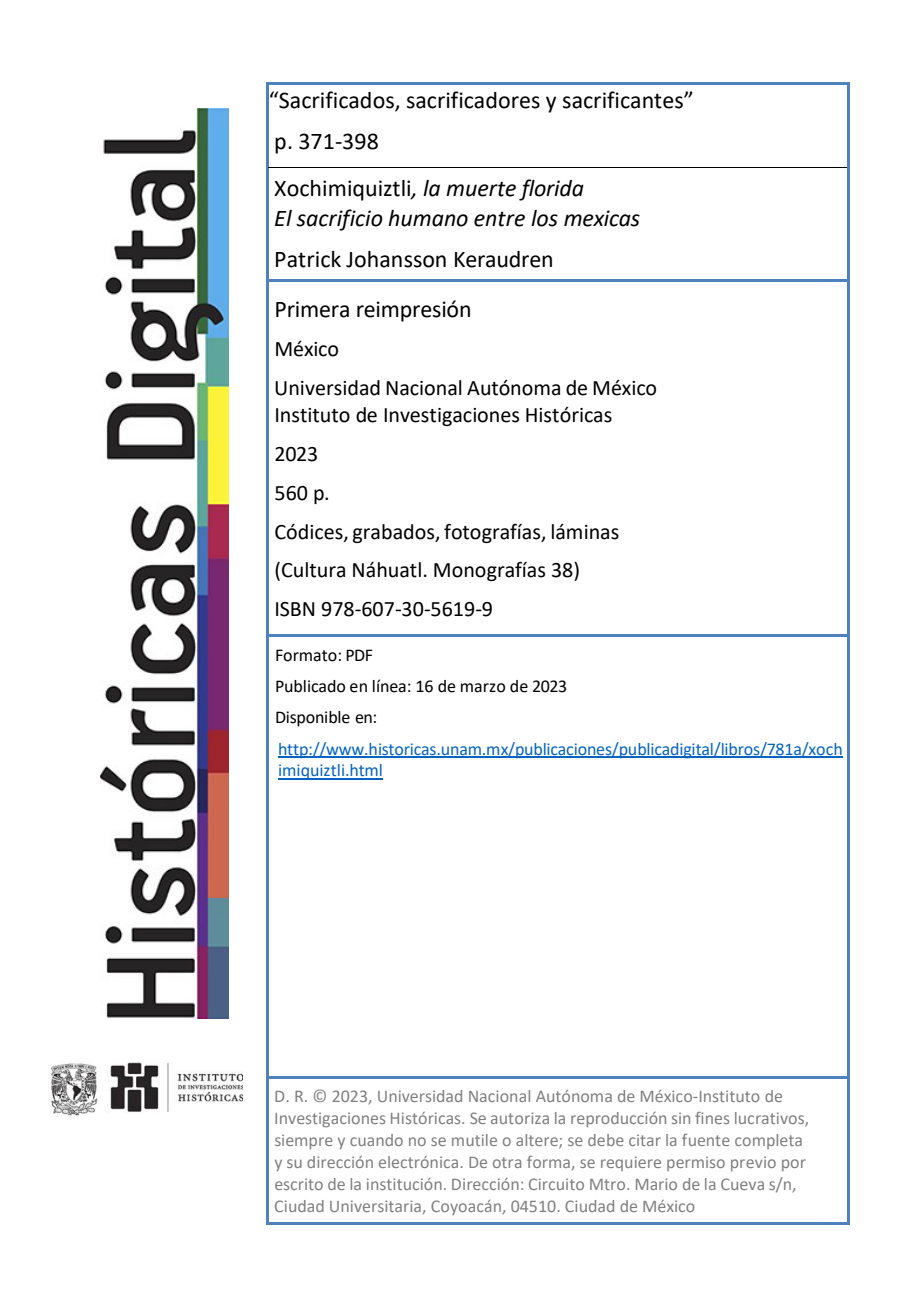
<style>
.page{position:relative;width:918px;height:1298px;background:#fff}
.page>*{position:absolute;margin:0;border:0;box-sizing:border-box;transform-origin:0 0}
.t1{font:24px "Calibri";color:#000}
.t2{font:italic 24px "Calibri";letter-spacing:-.005em;color:#000}
.t3{font:22px/38.6px "Calibri";color:#000}
.t4{font:18px/22px "Calibri";color:#808080}
.t5{font:18px/31.4px "Calibri";letter-spacing:-.005em;color:#0563c1}
.s1{font-style:normal}
.s2{color:#000}
</style>
<div class="page">
<hr style="left:269px;top:82px;width:578px;height:3px;background:#4f81bc">
<hr style="left:266px;top:85px;width:3px;height:82px;background:#4f81bc">
<hr style="left:847px;top:85px;width:3px;height:82px;background:#4f81bc">
<hr style="left:269px;top:167px;width:578px;height:1px;background:#000">
<hr style="left:266px;top:168px;width:3px;height:111px;background:#4f81bc">
<hr style="left:847px;top:168px;width:3px;height:111px;background:#4f81bc">
<hr style="left:269px;top:279px;width:578px;height:3px;background:#4f81bc">
<hr style="left:266px;top:282px;width:3px;height:352px;background:#4f81bc">
<hr style="left:847px;top:282px;width:3px;height:352px;background:#4f81bc">
<hr style="left:278px;top:756px;width:565px;height:2px;background:#0563c1">
<hr style="left:278px;top:778px;width:105px;height:1px;background:#0563c1">
<hr style="left:269px;top:634px;width:578px;height:3px;background:#4f81bc">
<hr style="left:266px;top:637px;width:3px;height:439px;background:#4f81bc">
<hr style="left:847px;top:637px;width:3px;height:439px;background:#4f81bc">
<hr style="left:269px;top:1076px;width:578px;height:3px;background:#4f81bc">
<hr style="left:266px;top:1079px;width:3px;height:143px;background:#4f81bc">
<hr style="left:269px;top:1222px;width:578px;height:3px;background:#4f81bc">
<hr style="left:847px;top:1079px;width:3px;height:143px;background:#4f81bc">
<img style="left:100px;top:109px;width:128px;height:910px">
<img style="left:50px;top:1062px;width:193px;height:54px">
<p class="t1" style="left:269px;top:83px;width:426px">“Sacrificados, sacrificadores y sacrificantes”</p>
<p class="t1" style="left:274px;top:124px;width:106px">p. 371-398</p>
<p class="t2" style="left:274px;top:172px;width:311px"><span class="s1">Xochimiquiztli</span>, la muerte florida</p>
<p class="t2" style="left:274px;top:201px;width:367px">El sacrificio humano entre los mexicas</p>
<p class="t1" style="left:274px;top:242px;width:281px">Patrick Johansson Keraudren</p>
<p class="t1" style="left:275px;top:292px;width:199px">Primera reimpresión</p>
<p class="t3" style="left:275px;top:329px;width:66px">México</p>
<p class="t3" style="left:274px;top:374px;width:384px;line-height:26.8px">Universidad Nacional Autónoma de México<br>Instituto de Investigaciones Históricas</p>
<p class="t3" style="left:275px;top:434px;width:45px">2023</p>
<p class="t3" style="left:275px;top:473px;width:57px">560 p.</p>
<p class="t3" style="left:274px;top:512px;width:347px">Códices, grabados, fotografías, láminas (Cultura Náhuatl. Monografías 38)<br>ISBN 978-607-30-5619-9</p>
<p class="t5" style="left:275px;top:638px;width:569px"><span class="s2">Formato: PDF<br>Publicado en línea: 16 de marzo de 2023<br>Disponible en: </span>http://www.historicas.unam.mx/publicaciones/publicadigital/libros/781a/xoch</p>
<p class="t5" style="left:278px;top:754px;width:106px">imiquiztli.html</p>
<p class="t4" style="left:274px;top:1084px;width:536px">D. R. © 2023, Universidad Nacional Autónoma de México-Instituto de Investigaciones Históricas. Se autoriza la reproducción sin fines lucrativos, siempre y cuando no se mutile o altere; se debe citar la fuente completa y su dirección electrónica. De otra forma, se requiere permiso previo por escrito de la institución. Dirección: Circuito Mtro. Mario de la Cueva s/n, Ciudad Universitaria, Coyoacán, 04510. Ciudad de México</p>
</div>
